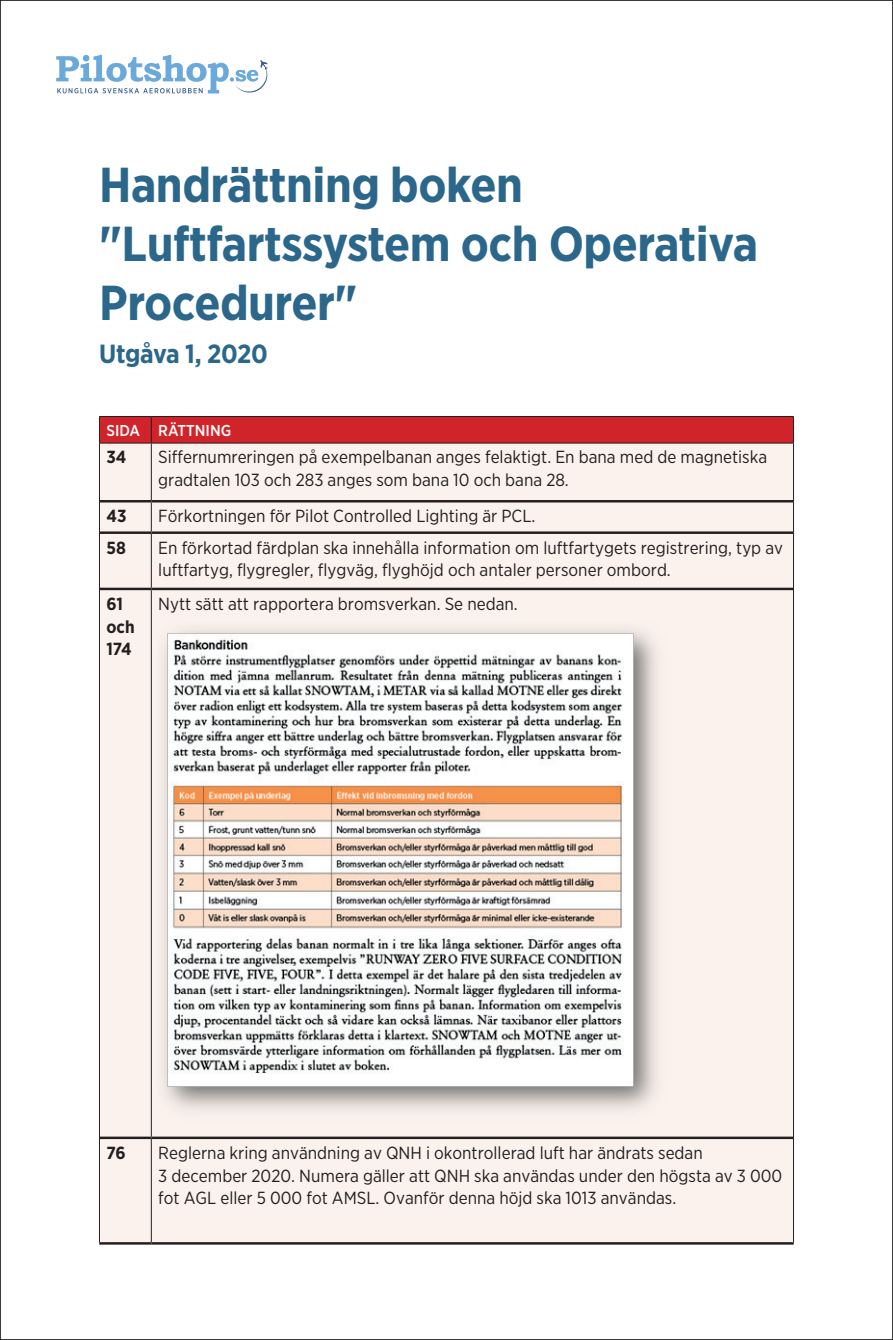
<style>
.page{position:relative;width:893px;height:1340px;background:#fff}
.page>*{position:absolute;margin:0;border:0;box-sizing:border-box;transform-origin:0 0}
.t1{font:700 49px/58.8px "Gotham Narrow";letter-spacing:-.01em;color:#2b678b}
.t2{font:700 26.25px "Gotham Narrow";letter-spacing:-.015em;color:#2b678b}
.t3{font:17.5px/22.8px "Gotham Narrow";color:#231f20}
.t4{font:700 17.5px/22.8px "Gotham Narrow";color:#231f20}
.t5{font:500 15.75px "Gotham Narrow";color:#fff}
</style>
<div class="page">
<div style="left:100px;top:444px;width:693px;height:798px;background:#fbf2ed"></div>
<svg style="left:99px;top:416px;width:695px;height:27px"></svg>
<hr style="left:99px;top:443px;width:52px;height:1px;background:#231f20">
<hr style="left:151px;top:443px;width:643px;height:1px;background:#231f20">
<hr style="left:99px;top:443px;width:1px;height:58px;background:#231f20">
<hr style="left:151px;top:443px;width:1px;height:57px;background:#231f20">
<hr style="left:793px;top:443px;width:1px;height:58px;background:#231f20">
<hr style="left:99px;top:501px;width:1px;height:31px;background:#231f20">
<hr style="left:99px;top:532px;width:1px;height:57px;background:#231f20">
<svg style="left:99px;top:589px;width:1px;height:28px"></svg>
<hr style="left:99px;top:617px;width:1px;height:520px;background:#231f20">
<hr style="left:151px;top:617px;width:1px;height:519px;background:#231f20">
<hr style="left:793px;top:617px;width:1px;height:520px;background:#231f20">
<hr style="left:99px;top:1137px;width:1px;height:105px;background:#231f20">
<hr style="left:151px;top:1139px;width:1px;height:103px;background:#231f20">
<hr style="left:793px;top:1137px;width:1px;height:105px;background:#231f20">
<hr style="left:100px;top:500px;width:51px;height:2px;background:#231f20">
<hr style="left:100px;top:531px;width:51px;height:3px;background:#231f20">
<hr style="left:100px;top:587px;width:51px;height:3px;background:#231f20">
<hr style="left:100px;top:1136px;width:51px;height:3px;background:#231f20">
<hr style="left:151px;top:1136px;width:642px;height:3px;background:#231f20">
<hr style="left:99px;top:1242px;width:52px;height:2px;background:#231f20">
<hr style="left:151px;top:1242px;width:643px;height:2px;background:#231f20">
<hr style="left:151px;top:500px;width:642px;height:2px;background:#231f20">
<hr style="left:151px;top:531px;width:642px;height:3px;background:#231f20">
<svg style="left:151px;top:502px;width:1px;height:29px"></svg>
<hr style="left:793px;top:501px;width:1px;height:31px;background:#231f20">
<hr style="left:151px;top:534px;width:1px;height:53px;background:#231f20">
<hr style="left:793px;top:532px;width:1px;height:57px;background:#231f20">
<hr style="left:151px;top:587px;width:642px;height:3px;background:#231f20">
<svg style="left:151px;top:590px;width:1px;height:27px"></svg>
<svg style="left:793px;top:589px;width:1px;height:28px"></svg>
<img style="left:156px;top:622px;width:517px;height:504px">
<svg style="left:56px;top:55px;width:212px;height:38px"></svg>
<h1 class="t1" style="left:99px;top:155px;width:660px">Handrättning boken "Luftfartssystem och Operativa<br>Procedurer"</h1>
<h2 class="t2" style="left:99px;top:337px;width:170px">Utgåva 1, 2020</h2>
<p class="t5" style="left:106px;top:420px;width:126px">SIDA RÄTTNING</p>
<p class="t4" style="left:106px;top:445px;width:22px">34</p>
<p class="t3" style="left:158px;top:445px;width:610px">Siffernumreringen på exempelbanan anges felaktigt. En bana med de magnetiska gradtalen 103 och 283 anges som bana 10 och bana 28.</p>
<p class="t4" style="left:106px;top:504px;width:22px">43</p>
<p class="t3" style="left:158px;top:504px;width:379px">Förkortningen för Pilot Controlled Lighting är PCL.</p>
<p class="t4" style="left:106px;top:536px;width:21px">58</p>
<p class="t3" style="left:158px;top:536px;width:626px">En förkortad färdplan ska innehålla information om luftfartygets registrering, typ av luftfartyg, flygregler, flygväg, flyghöjd och antaler personer ombord.</p>
<p class="t4" style="left:106px;top:592px;width:30px">61 och<br>174</p>
<p class="t3" style="left:158px;top:592px;width:361px">Nytt sätt att rapportera bromsverkan. Se nedan.</p>
<p class="t4" style="left:106px;top:1141px;width:21px">76</p>
<p class="t3" style="left:158px;top:1140px;width:626px">Reglerna kring användning av QNH i okontrollerad luft har ändrats sedan<br>3 december 2020. Numera gäller att QNH ska användas under den högsta av 3 000 fot AGL eller 5 000 fot AMSL. Ovanför denna höjd ska 1013 användas.</p>
</div>
